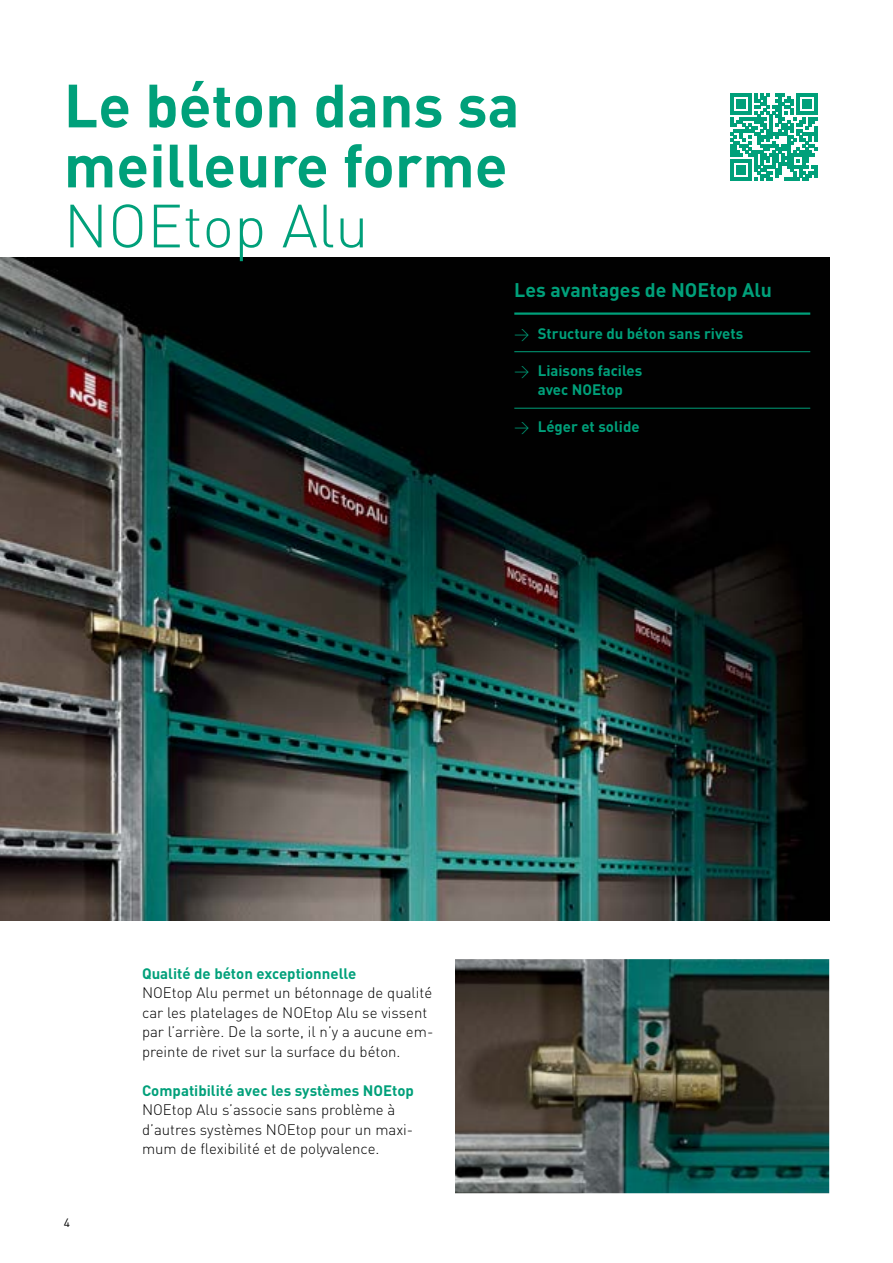
<style>
.page{position:relative;width:893px;height:1263px;background:#fff}
.page>*{position:absolute;margin:0;border:0;box-sizing:border-box;transform-origin:0 0}
.t1{font:700 60px/60px "DIN Pro";color:#00a07a}
.t2{font:300 60px "DIN Pro";color:#00a07a}
.t3{font:700 19.5px "DIN Pro";color:#00a07a}
.t4{font:300 15px/19.5px "DIN Pro";color:#000}
.t5{font:700 15px/19.5px "DIN Pro";color:#00a07a;text-align:center}
.t6{font:12px "DIN Pro";color:#000}
.s1{font-weight:300}
</style>
<div class="page">
<img style="left:0;top:257px;width:829px;height:663px">
<img style="left:455px;top:959px;width:374px;height:234px">
<hr style="left:514px;top:312px;width:296px;height:3px;background:#00a07a">
<hr style="left:514px;top:351px;width:296px;height:1px;background:#00a07a">
<hr style="left:514px;top:408px;width:296px;height:1px;background:#00a07a">
<svg style="left:730px;top:94px;width:87px;height:87px"></svg>
<h1 class="t1" style="left:64px;top:73px;width:457px">Le béton dans sa meilleure forme</h1>
<h1 class="t2" style="left:64px;top:185px;width:306px">NOEtop Alu</h1>
<h2 class="t3" style="left:514px;top:276px;width:259px">Les avantages de NOEtop Alu</h2>
<p class="t5" style="left:514px;top:323px;width:230px"><span class="s1">→</span> Structure du béton sans rivets</p>
<p class="t5" style="left:514px;top:360px;width:129px"><span class="s1">→</span> Liaisons faciles avec NOEtop</p>
<p class="t5" style="left:514px;top:417px;width:127px"><span class="s1">→</span> Léger et solide</p>
<p class="t6" style="left:64px;top:1215px;width:8px">4</p>
<p class="t5" style="left:142px;top:963px;width:216px">Qualité de béton exceptionnelle</p>
<p class="t4" style="left:142px;top:982px;width:293px">NOEtop Alu permet un bétonnage de qualité car les platelages de NOEtop Alu se vissent par l’arrière. De la sorte, il n’y a aucune em&shy;preinte de rivet sur la surface du béton.</p>
<p class="t5" style="left:142px;top:1080px;width:274px">Compatibilité avec les systèmes NOEtop</p>
<p class="t4" style="left:142px;top:1099px;width:273px">NOEtop Alu s’associe sans problème à d’autres systèmes NOEtop pour un maxi&shy;mum de flexibilité et de polyvalence.</p>
</div>
